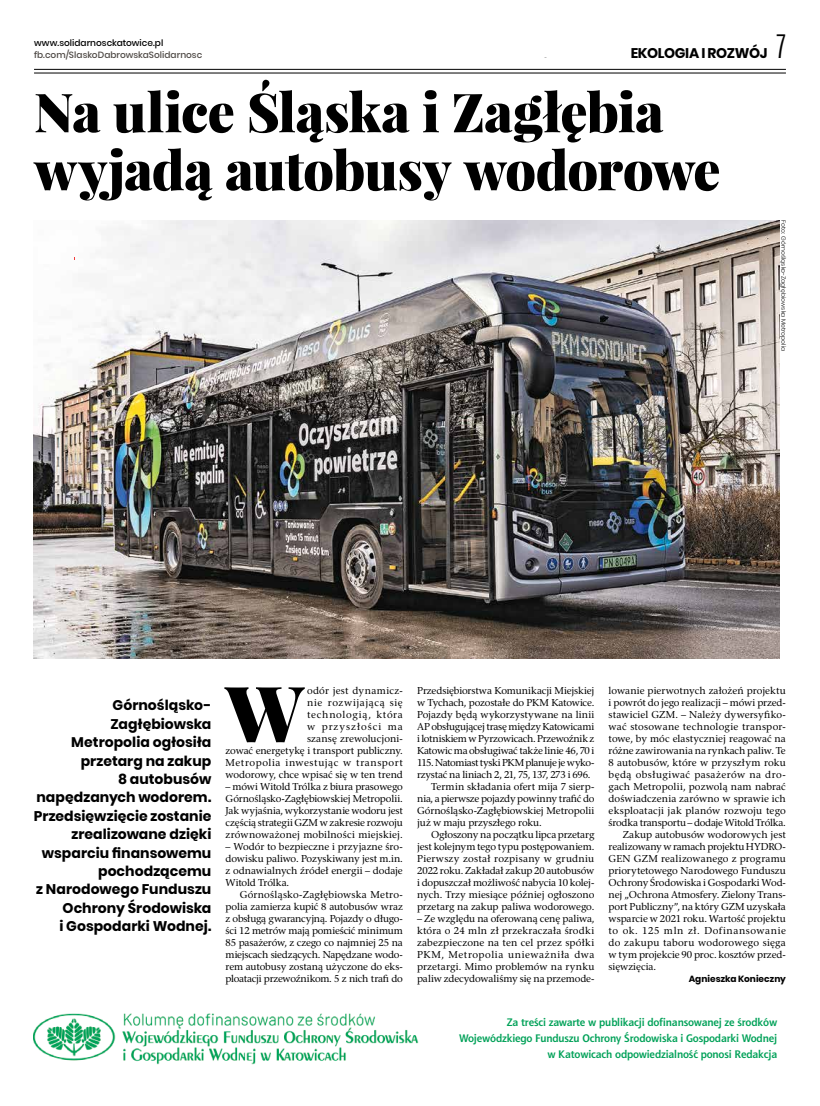
<style>
.page{position:relative;width:820px;height:1106px;background:#fff}
.page>*{position:absolute;margin:0;border:0;box-sizing:border-box;transform-origin:0 0}
.t1{font:900 77.7px "Playfair Display";color:#000}
.t2{font:900 54px/58px "Playfair Display";letter-spacing:-.015em;color:#000}
.t3{font:700 14px/18.4px "Poppins";color:#000;text-align:right}
.t4{font:700 11px/16px "Aerton EFN";letter-spacing:-.01em;color:#00a158;text-align:right}
.t5{font:10px/12px "Rashel EFN";letter-spacing:-.005em;color:#000;text-align:justify}
.t6{font:10px/12px "Rashel EFN";letter-spacing:.025em;color:#000;text-align:right}
.t7{font:10px "Rashel EFN";letter-spacing:.015em;color:#000}
.t8{font:10px "Rashel EFN";letter-spacing:.02em;color:#000}
.t9{font:10px "Rashel EFN";letter-spacing:-.025em;color:#000}
.t10{font:10px "Rashel EFN";letter-spacing:-.045em;color:#000}
.t11{font:10px "Rashel EFN";letter-spacing:.03em;color:#000}
.t12{font:10px "Rashel EFN";letter-spacing:.045em;color:#000}
.t13{font:10px "Rashel EFN";letter-spacing:.055em;color:#000}
.t14{font:500 9px "Poppins";color:#4f4a46}
.t15{font:500 9px "Poppins";color:#000}
.t16{font:700 9px "Poppins";letter-spacing:.005em;color:#000}
.t17{font:300 6px "Poppins";letter-spacing:.015em;color:#000}
.s1{font-family:"Antonio";font-weight:300;font-size:27px}
</style>
<div class="page">
<hr style="left:34px;top:69px;width:751px;height:1px;background:#000">
<hr style="left:34px;top:73px;width:751px;height:1px;background:#000">
<img style="left:34px;top:220px;width:745px;height:438px">
<img style="left:34px;top:1013px;width:385px;height:52px">
<h3 class="t3" style="left:674px;top:44px;width:112px">gia i rozwój <span class="s1">7</span></h3>
<p class="t15" style="left:34px;top:38px;width:131px">www.solidarnosckatowice.pl</p>
<p class="t14" style="left:34px;top:50px;width:170px">fb.com/SlaskoDabrowskaSolidarnosc</p>
<h3 class="t3" style="left:630px;top:44px;width:27px">ekolo</h3>
<h2 class="t2" style="left:34px;top:82px;width:687px">Na ulice Śląska i Zagłębia wyjadą autobusy wodorowe</h2>
<p class="t17" style="left:786px;top:220px;width:132px;rotate:90deg">Foto: Górnośląsko-Zagłębiowska Metropolia</p>
<p class="t3" style="left:34px;top:696px;width:179px">Górnośląsko-<br>Zagłębiowska<br>Metropolia ogłosiła przetarg na zakup<br>8 autobusów napędzanych wodorem.<br>Przedsięwzięcie zostanie zrealizowane dzięki wsparciu finansowemu pochodzącemu<br>z Narodowego Funduszu<br>Ochrony Środowiska<br>i Gospodarki Wodnej.</p>
<p class="t6" style="left:225px;top:684px;width:179px">odór jest dynamicz-<br>nie rozwijającą się<br>technologią, która<br>w przyszłości ma<br>szansę zrewolucjoni-<br>zować energetykę i transport publiczny.<br>Metropolia inwestując w transport wodorowy, chce wpisać się w ten trend</p>
<p class="t5" style="left:225px;top:780px;width:179px">– mówi Witold Trólka z biura prasowego Górnośląsko-Zagłębiowskiej Metropolii.<br>Jak wyjaśnia, wykorzystanie wodoru jest częścią strategii GZM w zakresie rozwoju zrównoważonej mobilności miejskiej.</p>
<p class="t5" style="left:225px;top:840px;width:179px">– Wodór to bezpieczne i przyjazne śro&shy;dowisku paliwo. Pozyskiwany jest m.in. z odnawialnych źródeł energii – dodaje Witold Trólka.</p>
<p class="t5" style="left:225px;top:888px;width:179px;text-indent:14px">Górnośląsko-Zagłębiowska Metro&shy;polia zamierza kupić 8 autobusów wraz z obsługą gwarancyjną. Pojazdy o długo&shy;ści 12 metrów mają pomieścić minimum 85 pasażerów, z czego co najmniej 25 na miejscach siedzących. Napędzane wodo&shy;rem autobusy zostaną użyczone do eks&shy;ploatacji przewoźnikom. 5 z nich trafi do</p>
<h1 class="t1" style="left:225px;top:663px;width:80px">W</h1>
<p class="t5" style="left:417px;top:684px;width:179px">Przedsiębiorstwa Komunikacji Miejskiej</p>
<p class="t5" style="left:417px;top:696px;width:179px">w Tychach, pozostałe do PKM Katowice.</p>
<p class="t5" style="left:417px;top:708px;width:179px">Pojazdy będą wykorzystywane na linii</p>
<p class="t5" style="left:417px;top:720px;width:179px">AP obsługującej trasę między Katowicami</p>
<p class="t5" style="left:417px;top:732px;width:179px">i lotniskiem w Pyrzowicach. Przewoźnik z</p>
<p class="t5" style="left:417px;top:744px;width:179px">Katowic ma obsługiwać także linie 46, 70 i</p>
<p class="t10" style="left:417px;top:756px;width:179px">115. Natomiast tyski PKM planuje je wyko-</p>
<p class="t9" style="left:417px;top:768px;width:175px">rzystać na liniach 2, 21, 75, 137, 273 i 696.</p>
<p class="t5" style="left:431px;top:780px;width:164px">Termin składania ofert mija 7 sierp-</p>
<p class="t5" style="left:417px;top:792px;width:179px">nia, a pierwsze pojazdy powinny trafić do</p>
<p class="t5" style="left:417px;top:804px;width:179px">Górnośląsko-Zagłębiowskiej Metropolii</p>
<p class="t5" style="left:417px;top:816px;width:126px">już w maju przyszłego roku.</p>
<p class="t5" style="left:431px;top:828px;width:165px">Ogłoszony na początku lipca przetarg</p>
<p class="t5" style="left:417px;top:840px;width:179px">jest kolejnym tego typu postępowaniem.</p>
<p class="t11" style="left:417px;top:852px;width:179px">Pierwszy został rozpisany w grudniu</p>
<p class="t5" style="left:417px;top:864px;width:179px">2022 roku. Zakładał zakup 20 autobusów</p>
<p class="t5" style="left:417px;top:876px;width:179px">i dopuszczał możliwość nabycia 10 kolej-</p>
<p class="t5" style="left:417px;top:888px;width:179px">nych. Trzy miesiące później ogłoszono</p>
<p class="t5" style="left:417px;top:900px;width:179px">przetarg na zakup paliwa wodorowego.</p>
<p class="t5" style="left:417px;top:912px;width:179px">– Ze względu na oferowaną cenę paliwa, która o 24 mln zł przekraczała środki zabezpieczone na ten cel przez spółki PKM, Metropolia unieważniła dwa przetargi. Mimo problemów na rynku paliw zdecydowaliśmy się na przemode-</p>
<p class="t5" style="left:608px;top:684px;width:179px">lowanie pierwotnych założeń projektu</p>
<p class="t5" style="left:608px;top:696px;width:179px">i powrót do jego realizacji – mówi przed-</p>
<p class="t5" style="left:608px;top:708px;width:179px">stawiciel GZM. – Należy dywersyfiko-</p>
<p class="t8" style="left:608px;top:720px;width:179px">wać stosowane technologie transpor-</p>
<p class="t5" style="left:608px;top:732px;width:179px">towe, by móc elastyczniej reagować na</p>
<p class="t5" style="left:608px;top:744px;width:179px">różne zawirowania na rynkach paliw. Te</p>
<p class="t7" style="left:608px;top:756px;width:179px">8 autobusów, które w przyszłym roku</p>
<p class="t12" style="left:608px;top:768px;width:179px">będą obsługiwać pasażerów na dro-</p>
<p class="t7" style="left:608px;top:780px;width:179px">gach Metropolii, pozwolą nam nabrać</p>
<p class="t5" style="left:608px;top:792px;width:179px">doświadczenia zarówno w sprawie ich</p>
<p class="t7" style="left:608px;top:804px;width:179px">eksploatacji jak planów rozwoju tego</p>
<p class="t5" style="left:608px;top:816px;width:179px">środka transportu – dodaje Witold Trólka.</p>
<p class="t5" style="left:622px;top:828px;width:164px">Zakup autobusów wodorowych jest</p>
<p class="t5" style="left:608px;top:840px;width:179px">realizowany w ramach projektu HYDRO-</p>
<p class="t7" style="left:608px;top:852px;width:179px">GEN GZM realizowanego z programu</p>
<p class="t5" style="left:608px;top:864px;width:179px">priorytetowego Narodowego Funduszu</p>
<p class="t5" style="left:608px;top:876px;width:179px">Ochrony Środowiska i Gospodarki Wod-</p>
<p class="t5" style="left:608px;top:888px;width:179px">nej „Ochrona Atmosfery. Zielony Trans-</p>
<p class="t5" style="left:608px;top:900px;width:179px">port Publiczny”, na który GZM uzyskała</p>
<p class="t5" style="left:608px;top:912px;width:179px">wsparcie w 2021 roku. Wartość projektu</p>
<p class="t13" style="left:608px;top:924px;width:179px">to ok. 125 mln zł. Dofinansowanie</p>
<p class="t8" style="left:608px;top:936px;width:179px">do zakupu taboru wodorowego sięga</p>
<p class="t5" style="left:608px;top:948px;width:179px">w tym projekcie 90 proc. kosztów przed-</p>
<p class="t5" style="left:608px;top:960px;width:49px">sięwzięcia.</p>
<p class="t16" style="left:688px;top:974px;width:99px">Agnieszka Konieczny</p>
<p class="t4" style="left:459px;top:1013px;width:319px">Za treści zawarte w publikacji dofinansowanej ze środków<br>Wojewódzkiego Funduszu Ochrony Środowiska i Gospodarki Wodnej w Katowicach odpowiedzialność ponosi Redakcja</p>
</div>
